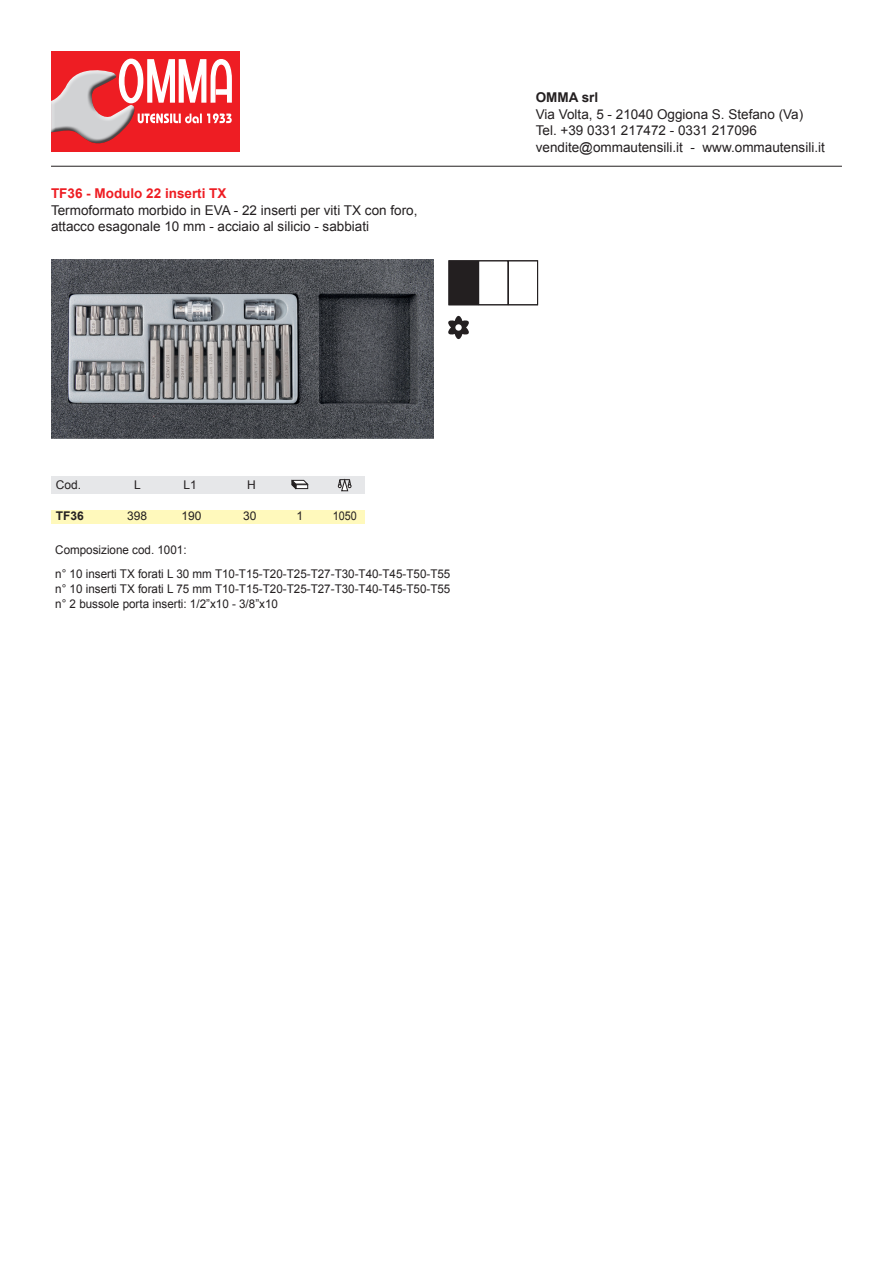
<style>
.page{position:relative;width:893px;height:1263px;background:#fff}
.page>*{position:absolute;margin:0;border:0;box-sizing:border-box;transform-origin:0 0}
.t1{font:13.5px/16.5px "Arial";color:#231f20}
.t2{font:700 13.5px "Arial";color:#ee1d23}
.t3{font:700 13.5px "Arial";color:#231f20}
.t4{font:12px/24px "Arial";color:#231f20}
.t5{font:700 12px "Arial";color:#231f20}
.t6{font:12px "Arial";color:#231f20;scale:.9 1}
</style>
<div class="page">
<div style="left:51px;top:51px;width:189px;height:101px;background:#ee1d23"></div>
<svg style="left:51px;top:58px;width:181px;height:86px"></svg>
<hr style="left:51px;top:166px;width:791px;height:1px;background:#231f20">
<div style="left:449px;top:261px;width:29px;height:44px;background:#231f20"></div>
<div style="left:449px;top:260px;width:29px;height:45px;border:1px solid #231f20"></div>
<div style="left:478px;top:260px;width:30px;height:45px;border:1px solid #231f20"></div>
<div style="left:508px;top:260px;width:30px;height:45px;border:1px solid #231f20"></div>
<div style="left:51px;top:476px;width:314px;height:17px;background:#e6e7e9"></div>
<div style="left:51px;top:510px;width:314px;height:14px;background:#fff9bc"></div>
<svg style="left:291px;top:480px;width:17px;height:9px"></svg>
<svg style="left:338px;top:478px;width:13px;height:13px"></svg>
<img style="left:52px;top:259px;width:382px;height:179px">
<svg style="left:448px;top:316px;width:21px;height:23px"></svg>
<svg style="left:455px;top:324px;width:7px;height:7px"></svg>
<p class="t2" style="left:51px;top:184px;width:177px">TF36 - Modulo 22 inserti TX</p>
<p class="t1" style="left:51px;top:202px;width:368px">Termoformato morbido in EVA - 22 inserti per viti TX con foro, attacco esagonale 10 mm - acciaio al silicio - sabbiati</p>
<p class="t3" style="left:536px;top:89px;width:64px">OMMA srl</p>
<p class="t1" style="left:536px;top:106px;width:291px">Via Volta, 5 - 21040 Oggiona S. Stefano (Va)<br>Tel. +39 0331 217472 - 0331 217096 vendite@ommautensili.it - www.ommautensili.it</p>
<p class="t4" style="left:56px;top:473px;width:27px">Cod.</p>
<p class="t5" style="left:56px;top:508px;width:30px">TF36</p>
<p class="t4" style="left:127px;top:504px;width:22px">398</p>
<p class="t4" style="left:181px;top:504px;width:22px">190</p>
<p class="t4" style="left:243px;top:504px;width:15px">30</p>
<p class="t4" style="left:296px;top:504px;width:8px">1</p>
<p class="t6" style="left:333px;top:508px;width:28px">1050</p>
<p class="t4" style="left:134px;top:473px;width:8px">L</p>
<p class="t4" style="left:184px;top:473px;width:15px">L1</p>
<p class="t4" style="left:247px;top:473px;width:10px">H</p>
<p class="t4" style="left:55px;top:538px;width:397px">Composizione cod. 1001:<br>n° 10 inserti TX forati L 30 mm T10-T15-T20-T25-T27-T30-T40-T45-T50-T55</p>
<p class="t4" style="left:55px;top:581px;width:397px;line-height:15px">n° 10 inserti TX forati L 75 mm T10-T15-T20-T25-T27-T30-T40-T45-T50-T55 n° 2 bussole porta inserti: 1/2”x10 - 3/8”x10</p>
</div>
